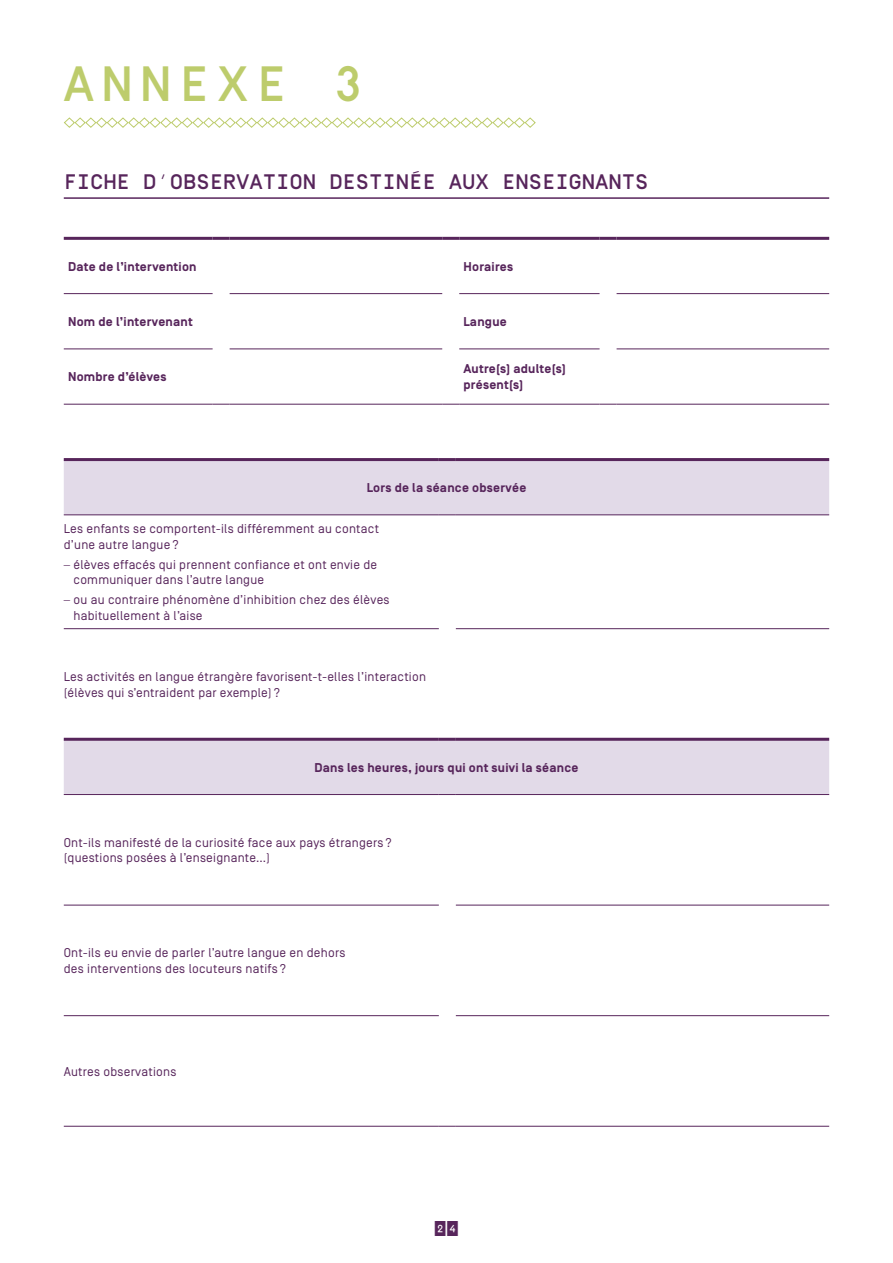
<style>
.page{position:relative;width:893px;height:1263px;background:#fff}
.page>*{position:absolute;margin:0;border:0;box-sizing:border-box;transform-origin:0 0}
.t1{font:500 49.5px "Simplon BP Mono";letter-spacing:.17em;color:#bdcc6c}
.t2{font:500 21px "Simplon BP Mono";letter-spacing:.025em;color:#57255b}
.t3{font:500 15px "Simplon CNDP";color:#57255b}
.t4{font:12.75px/15.8px "Simplon BP Regular";letter-spacing:.02em;color:#57255b}
.t5{font:700 12.75px/15.8px "Simplon BP";letter-spacing:.02em;color:#57255b}
.s1{font-family:"Caecilia LT Std";font-weight:300}
</style>
<div class="page">
<hr style="left:64px;top:197px;width:765px;height:2px;background:#57255b">
<hr style="left:64px;top:237px;width:149px;height:3px;background:#57255b">
<hr style="left:213px;top:237px;width:17px;height:3px;background:#57255b">
<hr style="left:230px;top:237px;width:212px;height:3px;background:#57255b">
<hr style="left:442px;top:237px;width:17px;height:3px;background:#57255b">
<hr style="left:459px;top:237px;width:141px;height:3px;background:#57255b">
<hr style="left:600px;top:237px;width:17px;height:3px;background:#57255b">
<hr style="left:617px;top:237px;width:212px;height:3px;background:#57255b">
<hr style="left:64px;top:293px;width:149px;height:1px;background:#57255b">
<hr style="left:230px;top:293px;width:212px;height:1px;background:#57255b">
<hr style="left:459px;top:293px;width:141px;height:1px;background:#57255b">
<hr style="left:617px;top:293px;width:212px;height:1px;background:#57255b">
<hr style="left:64px;top:348px;width:149px;height:1px;background:#57255b">
<hr style="left:64px;top:404px;width:149px;height:1px;background:#57255b">
<svg style="left:213px;top:404px;width:17px;height:1px"></svg>
<hr style="left:230px;top:348px;width:212px;height:1px;background:#57255b">
<hr style="left:230px;top:404px;width:212px;height:1px;background:#57255b">
<hr style="left:459px;top:348px;width:141px;height:1px;background:#57255b">
<hr style="left:617px;top:348px;width:212px;height:1px;background:#57255b">
<svg style="left:442px;top:404px;width:17px;height:1px"></svg>
<hr style="left:459px;top:404px;width:141px;height:1px;background:#57255b">
<svg style="left:600px;top:404px;width:17px;height:1px"></svg>
<hr style="left:617px;top:404px;width:212px;height:1px;background:#57255b">
<svg style="left:64px;top:461px;width:765px;height:333px"></svg>
<hr style="left:64px;top:628px;width:375px;height:1px;background:#57255b">
<hr style="left:456px;top:628px;width:373px;height:1px;background:#57255b">
<hr style="left:64px;top:905px;width:375px;height:1px;background:#57255b">
<hr style="left:456px;top:905px;width:373px;height:1px;background:#57255b">
<hr style="left:64px;top:1015px;width:375px;height:1px;background:#57255b">
<hr style="left:456px;top:1015px;width:373px;height:1px;background:#57255b">
<hr style="left:64px;top:1126px;width:375px;height:1px;background:#57255b">
<svg style="left:439px;top:1126px;width:17px;height:1px"></svg>
<hr style="left:456px;top:1126px;width:373px;height:1px;background:#57255b">
<hr style="left:64px;top:458px;width:375px;height:3px;background:#57255b">
<hr style="left:439px;top:458px;width:17px;height:3px;background:#57255b">
<hr style="left:456px;top:458px;width:373px;height:3px;background:#57255b">
<hr style="left:64px;top:738px;width:375px;height:3px;background:#57255b">
<hr style="left:439px;top:738px;width:17px;height:3px;background:#57255b">
<hr style="left:456px;top:738px;width:373px;height:3px;background:#57255b">
<hr style="left:64px;top:514px;width:375px;height:1px;background:#57255b">
<svg style="left:439px;top:514px;width:17px;height:1px"></svg>
<hr style="left:456px;top:514px;width:373px;height:1px;background:#57255b">
<hr style="left:64px;top:794px;width:375px;height:1px;background:#57255b">
<svg style="left:439px;top:794px;width:17px;height:1px"></svg>
<hr style="left:456px;top:794px;width:373px;height:1px;background:#57255b">
<svg style="left:64px;top:117px;width:472px;height:11px"></svg>
<h1 class="t1" style="left:64px;top:51px;width:301px">ANNEXE 3</h1>
<h2 class="t2" style="left:64px;top:168px;width:586px">FICHE D’OBSERVATION DESTINÉE AUX ENSEIGNANTS</h2>
<p class="t5" style="left:68px;top:259px;width:130px">Date de l’intervention</p>
<p class="t5" style="left:463px;top:259px;width:51px">Horaires</p>
<p class="t5" style="left:68px;top:314px;width:126px">Nom de l’intervenant</p>
<p class="t5" style="left:463px;top:314px;width:45px">Langue</p>
<p class="t5" style="left:68px;top:369px;width:100px">Nombre d’élèves</p>
<p class="t5" style="left:463px;top:362px;width:104px">Autre(s) adulte(s) présent(s)</p>
<p class="t5" style="left:367px;top:480px;width:161px">Lors de la séance observée</p>
<p class="t4" style="left:64px;top:521px;width:317px">Les enfants se comportent-ils différemment au contact d’une autre langue ?</p>
<p class="t4" style="left:74px;top:556px;width:305px;text-indent:-10px"><span class="s1">–</span> élèves effacés qui prennent confiance et ont envie de communiquer dans l’autre langue</p>
<p class="t4" style="left:74px;top:592px;width:318px;text-indent:-10px"><span class="s1">–</span> ou au contraire phénomène d’inhibition chez des élèves habituellement à l’aise</p>
<p class="t4" style="left:64px;top:668px;width:364px">Les activités en langue étrangère favorisent-t-elles l’interaction (élèves qui s’entraident par exemple) ?</p>
<p class="t5" style="left:314px;top:760px;width:266px">Dans les heures, jours qui ont suivi la séance</p>
<p class="t4" style="left:64px;top:834px;width:330px">Ont-ils manifesté de la curiosité face aux pays étrangers ? (questions posées à l’enseignante…)</p>
<p class="t4" style="left:64px;top:945px;width:283px">Ont-ils eu envie de parler l’autre langue en dehors des interventions des locuteurs natifs ?</p>
<p class="t4" style="left:64px;top:1063px;width:114px">Autres observations</p>
<p class="t3" style="left:435px;top:1221px;width:25px">24</p>
</div>
